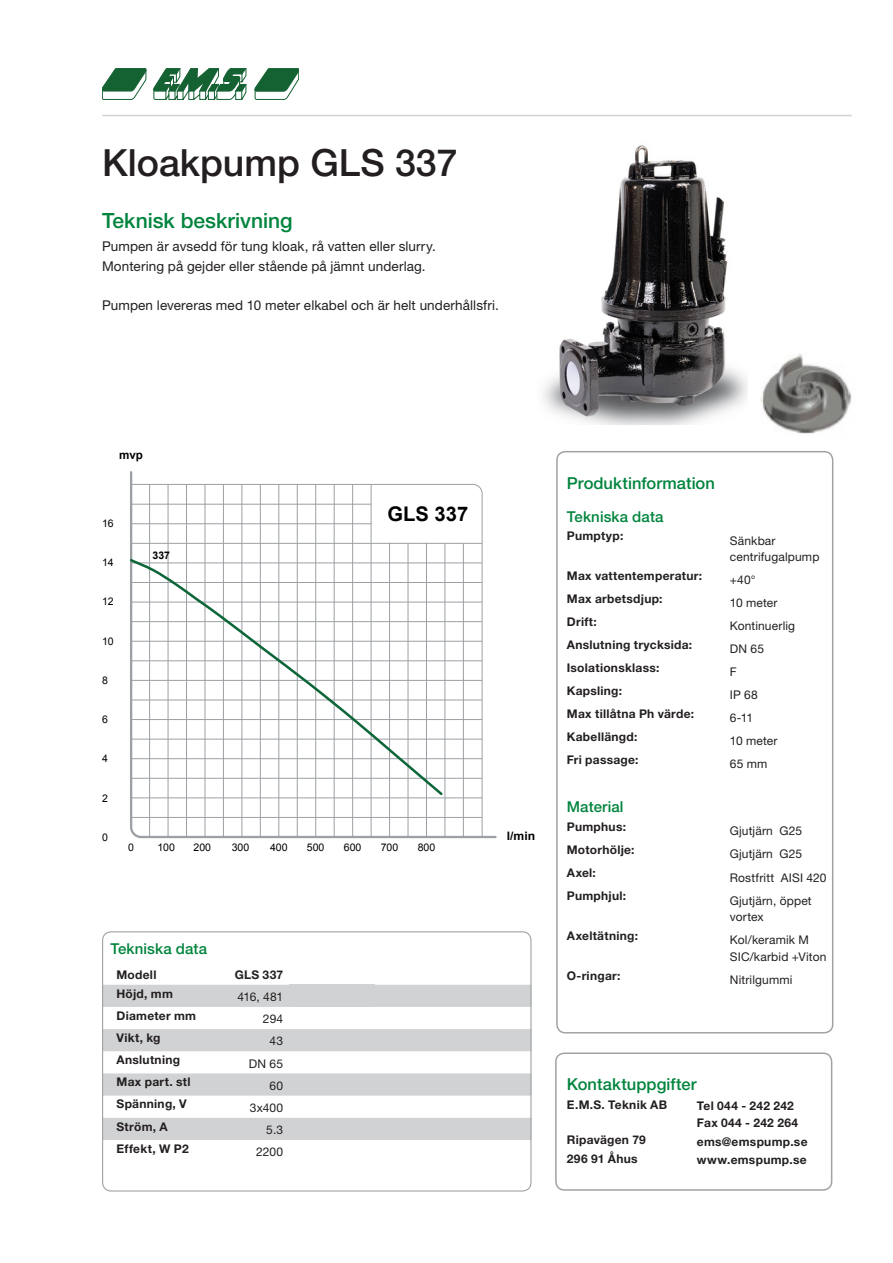
<style>
.page{position:relative;width:893px;height:1263px;background:#fff}
.page>*{position:absolute;margin:0;border:0;box-sizing:border-box;transform-origin:0 0}
.Rubrik{font:500 37.5px "Helvetica Neue LT Std";color:#231f20}
.Underrubrik_1{font:500 21px "Helvetica Neue LT Std";color:#00843d}
.t1{font:700 20.25px "Arial";color:#000}
.Underrubbe_2{font:500 16.5px "Helvetica Neue LT Std";letter-spacing:.005em;color:#00843d}
.Tabellinformationsru{font:500 15px "Helvetica Neue LT Std";letter-spacing:.005em;color:#00843d}
.Brödtext{font:13.5px "Helvetica Neue LT Std";letter-spacing:.01em;color:#231f20}
.Tabellinformationsru-2{font:700 12px/16.6px "Helvetica Neue LT Std";letter-spacing:.025em;color:#231f20}
.Tabellinformation{font:12px/16.5px "Helvetica Neue LT Std";letter-spacing:.015em;color:#231f20}
.tabellinfo_högererst{font:12px "Helvetica Neue LT Std";letter-spacing:.01em;color:#231f20}
.Tabellinformation_ru{font:700 12px "Helvetica Neue LT Std";letter-spacing:.025em;color:#231f20}
.t2{font:700 11.7px "Arial";color:#000;scale:1.05 1}
.t3{font:700 11.7px "Arial";color:#000}
.t4{font:10.5px "Arial";color:#000}
.t5{font:700 10.5px "Arial";color:#000}
</style>
<div class="page">
<svg style="left:104px;top:984px;width:425px;height:1px"></svg>
<svg style="left:104px;top:985px;width:425px;height:155px;fill:#d1d2d4"></svg>
<div style="left:289px;top:985px;width:85px;height:22px;background:#d1d2d4"></div>
<div style="left:555px;top:1052px;width:277px;height:139px;border:2px solid #9fa3a5;border-radius:9px"></div>
<svg style="left:102px;top:68px;width:197px;height:32px"></svg>
<hr style="left:103px;top:115px;width:748px;height:1px;background:#d1d2d4">
<div style="left:102px;top:931px;width:429px;height:260px;border:1px solid #9fa3a5;border-radius:9px"></div>
<div style="left:556px;top:451px;width:277px;height:582px;border:2px solid #9fa3a5;border-radius:9px"></div>
<svg style="left:130px;top:471px;width:367px;height:368px"></svg>
<svg style="left:130px;top:557px;width:315px;height:240px"></svg>
<img style="left:543px;top:145px;width:205px;height:279px">
<img style="left:760px;top:354px;width:92px;height:80px">
<p class="Rubrik" style="left:102px;top:140px;width:357px">Kloakpump GLS 337</p>
<p class="Underrubrik_1" style="left:102px;top:208px;width:192px">Teknisk beskrivning</p>
<p class="Brödtext" style="left:102px;top:238px;width:335px">Pumpen är avsedd för tung kloak, rå vatten eller slurry.</p>
<p class="Brödtext" style="left:102px;top:258px;width:325px">Montering på gejder eller stående på jämnt underlag.</p>
<p class="Brödtext" style="left:102px;top:297px;width:398px">Pumpen levereras med 10 meter elkabel och är helt underhållsfri.</p>
<p class="t3" style="left:119px;top:447px;width:25px">mvp</p>
<p class="t4" style="left:102px;top:516px;width:13px">16</p>
<p class="t4" style="left:102px;top:556px;width:13px">14</p>
<p class="t4" style="left:102px;top:595px;width:13px">12</p>
<p class="t4" style="left:102px;top:634px;width:13px">10</p>
<p class="t4" style="left:102px;top:673px;width:7px">8</p>
<p class="t4" style="left:102px;top:712px;width:7px">6</p>
<p class="t4" style="left:102px;top:752px;width:7px">4</p>
<p class="t4" style="left:102px;top:791px;width:7px">2</p>
<p class="t5" style="left:153px;top:548px;width:19px">337</p>
<p class="t1" style="left:387px;top:501px;width:82px">GLS 337</p>
<p class="t4" style="left:102px;top:830px;width:7px">0</p>
<p class="t2" style="left:507px;top:828px;width:29px">l/min</p>
<p class="t4" style="left:128px;top:841px;width:7px">0</p>
<p class="t4" style="left:157px;top:841px;width:19px">100</p>
<p class="t4" style="left:194px;top:841px;width:19px">200</p>
<p class="t4" style="left:232px;top:841px;width:19px">300</p>
<p class="t4" style="left:270px;top:841px;width:19px">400</p>
<p class="t4" style="left:307px;top:841px;width:19px">500</p>
<p class="t4" style="left:344px;top:841px;width:19px">600</p>
<p class="t4" style="left:381px;top:841px;width:19px">700</p>
<p class="t4" style="left:418px;top:841px;width:19px">800</p>
<p class="Tabellinformationsru" style="left:110px;top:939px;width:98px">Tekniska data</p>
<p class="Tabellinformationsru-2" style="left:117px;top:966px;width:41px">Modell</p>
<p class="Tabellinformation_ru" style="left:235px;top:967px;width:50px">GLS 337</p>
<p class="Tabellinformationsru-2" style="left:117px;top:985px;width:58px">Höjd, mm</p>
<p class="tabellinfo_högererst" style="left:238px;top:989px;width:47px">416, 481</p>
<p class="Tabellinformationsru-2" style="left:117px;top:1007px;width:81px">Diameter mm</p>
<p class="tabellinfo_högererst" style="left:263px;top:1012px;width:22px">294</p>
<p class="Tabellinformationsru-2" style="left:117px;top:1029px;width:46px">Vikt, kg</p>
<p class="tabellinfo_högererst" style="left:270px;top:1034px;width:15px">43</p>
<p class="Tabellinformationsru-2" style="left:117px;top:1051px;width:65px">Anslutning</p>
<p class="tabellinfo_högererst" style="left:249px;top:1056px;width:36px">DN 65</p>
<p class="Tabellinformationsru-2" style="left:117px;top:1073px;width:76px">Max part. stl</p>
<p class="tabellinfo_högererst" style="left:270px;top:1078px;width:15px">60</p>
<p class="Tabellinformationsru-2" style="left:117px;top:1095px;width:72px">Spänning, V</p>
<p class="tabellinfo_högererst" style="left:250px;top:1100px;width:35px">3x400</p>
<p class="Tabellinformationsru-2" style="left:117px;top:1118px;width:53px">Ström, A</p>
<p class="tabellinfo_högererst" style="left:266px;top:1122px;width:18px">5.3</p>
<p class="Tabellinformationsru-2" style="left:117px;top:1140px;width:74px">Effekt, W P2</p>
<p class="tabellinfo_högererst" style="left:256px;top:1145px;width:29px">2200</p>
<p class="Underrubbe_2" style="left:567px;top:473px;width:150px">Produktinformation</p>
<p class="Tabellinformationsru" style="left:567px;top:507px;width:98px">Tekniska data</p>
<p class="Tabellinformationsru-2" style="left:567px;top:527px;width:58px">Pumptyp:</p>
<p class="Tabellinformation" style="left:730px;top:532px;width:47px">Sänkbar</p>
<p class="Tabellinformation" style="left:730px;top:548px;width:91px">centrifugalpump</p>
<p class="Tabellinformationsru-2" style="left:567px;top:567px;width:137px">Max vattentemperatur:</p>
<p class="Tabellinformation" style="left:730px;top:571px;width:27px">+40°</p>
<p class="Tabellinformationsru-2" style="left:567px;top:590px;width:97px">Max arbetsdjup:</p>
<p class="Tabellinformation" style="left:730px;top:594px;width:49px">10 meter</p>
<p class="Tabellinformationsru-2" style="left:567px;top:613px;width:31px">Drift:</p>
<p class="Tabellinformation" style="left:730px;top:617px;width:67px">Kontinuerlig</p>
<p class="Tabellinformationsru-2" style="left:567px;top:636px;width:127px">Anslutning trycksida:</p>
<p class="Tabellinformation" style="left:730px;top:640px;width:36px">DN 65</p>
<p class="Tabellinformationsru-2" style="left:567px;top:659px;width:94px">Isolationsklass:</p>
<p class="Tabellinformation" style="left:730px;top:664px;width:8px">F</p>
<p class="Tabellinformationsru-2" style="left:567px;top:682px;width:57px">Kapsling:</p>
<p class="Tabellinformation" style="left:730px;top:687px;width:29px">IP 68</p>
<p class="Tabellinformationsru-2" style="left:567px;top:705px;width:129px">Max tillåtna Ph värde:</p>
<p class="Tabellinformation" style="left:730px;top:710px;width:25px">6-11</p>
<p class="Tabellinformationsru-2" style="left:567px;top:728px;width:72px">Kabellängd:</p>
<p class="Tabellinformation" style="left:730px;top:733px;width:49px">10 meter</p>
<p class="Tabellinformationsru-2" style="left:567px;top:751px;width:73px">Fri passage:</p>
<p class="Tabellinformation" style="left:730px;top:756px;width:39px">65 mm</p>
<p class="Tabellinformationsru" style="left:567px;top:798px;width:58px">Material</p>
<p class="Tabellinformationsru-2" style="left:567px;top:818px;width:61px">Pumphus:</p>
<p class="Tabellinformation" style="left:730px;top:823px;width:74px">Gjutjärn G25</p>
<p class="Tabellinformationsru-2" style="left:567px;top:841px;width:69px">Motorhölje:</p>
<p class="Tabellinformation" style="left:730px;top:846px;width:74px">Gjutjärn G25</p>
<p class="Tabellinformationsru-2" style="left:567px;top:864px;width:31px">Axel:</p>
<p class="Tabellinformation" style="left:730px;top:869px;width:98px">Rostfritt AISI 420</p>
<p class="Tabellinformationsru-2" style="left:567px;top:887px;width:61px">Pumphjul:</p>
<p class="Tabellinformation" style="left:730px;top:892px;width:83px">Gjutjärn, öppet vortex</p>
<p class="Tabellinformationsru-2" style="left:567px;top:927px;width:73px">Axeltätning:</p>
<p class="Tabellinformation" style="left:730px;top:931px;width:98px">Kol/keramik M<br>SIC/karbid +Viton</p>
<p class="Tabellinformationsru-2" style="left:567px;top:967px;width:55px">O-ringar:</p>
<p class="Tabellinformation" style="left:730px;top:971px;width:64px">Nitrilgummi</p>
<h3 class="Underrubbe_2" style="left:567px;top:1074px;width:131px">Kontaktuppgifter</h3>
<p class="Tabellinformationsru-2" style="left:567px;top:1096px;width:102px">E.M.S. Teknik AB</p>
<p class="Tabellinformationsru-2" style="left:697px;top:1097px;width:103px">Tel 044 - 242 242<br>Fax 044 - 242 264</p>
<p class="Tabellinformationsru-2" style="left:567px;top:1131px;width:81px">Ripavägen 79</p>
<p class="Tabellinformationsru-2" style="left:697px;top:1133px;width:112px">ems@emspump.se</p>
<p class="Tabellinformationsru-2" style="left:567px;top:1150px;width:72px">296 91 Åhus</p>
<p class="Tabellinformationsru-2" style="left:697px;top:1151px;width:111px">www.emspump.se</p>
</div>
